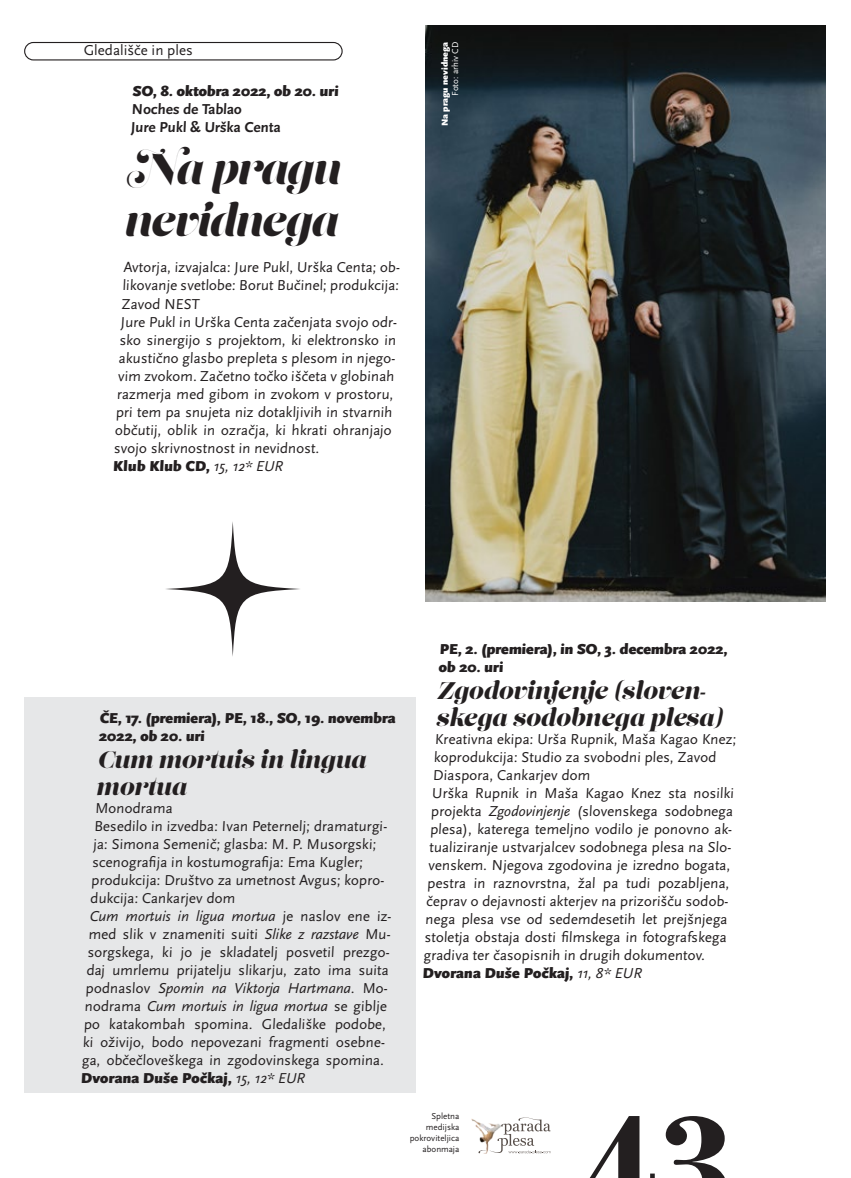
<style>
.page{position:relative;width:851px;height:1178px;background:#fff}
.page>*{position:absolute;margin:0;border:0;box-sizing:border-box;transform-origin:0 0}
.t1{font:700 150.3px "Bodoni";color:#231f20}
.t2{font:43.5px/52.2px "Lust Script Fine";color:#231f20}
.t3{font:italic 24px/27px "Lust";color:#231f20}
.t4{font:15px "Scala Sans Pro";color:#231f20}
.t5{font:900 15px/18px "Scala Sans Pro";letter-spacing:-.01em;color:#231f20}
.t6{font:italic 15px "Scala Sans Pro";color:#231f20}
.t7{font:700 15px/18px "Scala Sans Pro";color:#231f20}
.t8{font:9px/10.8px "Scala Sans Pro";color:#231f20;text-align:right}
.t9{font:900 9px "Scala Sans Pro";color:#fff}
.t10{font:9px "Scala Sans Pro";color:#fff}
.s1{font-weight:400;font-style:italic}
.s2{font-style:normal}
.s3{font-style:italic}
</style>
<div class="page">
<img style="left:425px;top:26px;width:400px;height:576px">
<div style="left:24px;top:697px;width:391px;height:396px;background:#e6e7e8"></div>
<div style="left:24px;top:42px;width:318px;height:18px;border:1px solid #231f20;border-radius:9px"></div>
<svg style="left:165px;top:521px;width:135px;height:136px"></svg>
<img style="left:471px;top:1119px;width:7px;height:9px">
<svg style="left:478px;top:1117px;width:72px;height:37px"></svg>
<p class="t4" style="left:84px;top:42px;width:111px">Gledališče in ples</p>
<p class="t9" style="left:439px;top:126px;width:85px;rotate:-90deg">Na pragu nevidnega</p>
<p class="t10" style="left:450px;top:96px;width:55px;rotate:-90deg">Foto: arhiv CD</p>
<p class="t5" style="left:132px;top:82px;width:208px">SO, 8. oktobra 2022, ob 20. uri</p>
<p class="t7" style="left:131px;top:100px;width:152px">Noches de Tablao<br>Jure Pukl &amp; Urška Centa</p>
<h2 class="t2" style="left:125px;top:146px;width:220px">Na pragu nevidnega</h2>
<p class="t4" style="left:123px;top:259px;width:279px">Avtorja, izvajalca: Jure Pukl, Urška Centa; ob-</p>
<p class="t4" style="left:122px;top:277px;width:279px">likovanje svetlobe: Borut Bučinel; produkcija:</p>
<p class="t4" style="left:121px;top:295px;width:81px">Zavod NEST</p>
<p class="t4" style="left:120px;top:313px;width:279px">Jure Pukl in Urška Centa začenjata svojo odr-</p>
<p class="t4" style="left:119px;top:331px;width:279px">sko sinergijo s projektom, ki elektronsko in</p>
<p class="t4" style="left:119px;top:349px;width:279px">akustično glasbo prepleta s plesom in njego-</p>
<p class="t4" style="left:118px;top:367px;width:279px">vim zvokom. Začetno točko iščeta v globinah</p>
<p class="t4" style="left:117px;top:385px;width:279px">razmerja med gibom in zvokom v prostoru,</p>
<p class="t4" style="left:116px;top:403px;width:279px">pri tem pa snujeta niz dotakljivih in stvarnih</p>
<p class="t4" style="left:115px;top:421px;width:279px">občutij, oblik in ozračja, ki hkrati ohranjajo</p>
<p class="t4" style="left:114px;top:439px;width:208px">svojo skrivnostnost in nevidnost.</p>
<p class="t5" style="left:113px;top:457px;width:172px">Klub Klub CD, <span class="s1">15, 12* EUR</span></p>
<p class="t5" style="left:99px;top:709px;width:299px">ČE, 17. (premiera), PE, 18., SO, 19. novembra<br>2022, ob 20. uri</p>
<h3 class="t3" style="left:96px;top:747px;width:271px">Cum mortuis in lingua mortua</h3>
<p class="t4" style="left:95px;top:799px;width:80px">Monodrama</p>
<p class="t4" style="left:94px;top:817px;width:295px">Besedilo in izvedba: Ivan Peternelj; dramaturgi-</p>
<p class="t4" style="left:93px;top:835px;width:285px">ja: Simona Semenič; glasba: M. P. Musorgski;</p>
<p class="t4" style="left:92px;top:853px;width:273px">scenografija in kostumografija: Ema Kugler;</p>
<p class="t4" style="left:91px;top:871px;width:295px">produkcija: Društvo za umetnost Avgus; kopro-</p>
<p class="t4" style="left:90px;top:889px;width:147px">dukcija: Cankarjev dom</p>
<p class="t6" style="left:89px;top:907px;width:304px">Cum mortuis in ligua mortua <span class="s2">je naslov ene iz-</span></p>
<p class="t4" style="left:88px;top:925px;width:304px">med slik v znameniti suiti <span class="s3">Slike z razstave</span> Mu-</p>
<p class="t4" style="left:87px;top:943px;width:304px">sorgskega, ki jo je skladatelj posvetil prezgo-</p>
<p class="t4" style="left:86px;top:961px;width:304px">daj umrlemu prijatelju slikarju, zato ima suita</p>
<p class="t6" style="left:86px;top:979px;width:304px"><span class="s2">podnaslov</span> Spomin na Viktorja Hartmana<span class="s2">. Mo-</span></p>
<p class="t6" style="left:85px;top:997px;width:304px"><span class="s2">nodrama</span> Cum mortuis in ligua mortua <span class="s2">se giblje</span></p>
<p class="t4" style="left:84px;top:1015px;width:304px">po katakombah spomina. Gledališke podobe,</p>
<p class="t4" style="left:83px;top:1033px;width:304px">ki oživijo, bodo nepovezani fragmenti osebne-</p>
<p class="t4" style="left:82px;top:1051px;width:304px">ga, občečloveškega in zgodovinskega spomina.</p>
<p class="t5" style="left:81px;top:1069px;width:226px">Dvorana Duše Počkaj, <span class="s1">15, 12* EUR</span></p>
<p class="t5" style="left:438px;top:640px;width:291px">PE, 2. (premiera), in SO, 3. decembra 2022, ob 20. uri</p>
<h3 class="t3" style="left:435px;top:679px;width:288px">Zgodovinjenje (sloven&shy;skega sodobnega plesa)</h3>
<p class="t4" style="left:434px;top:731px;width:304px">Kreativna ekipa: Urša Rupnik, Maša Kagao Knez;</p>
<p class="t4" style="left:433px;top:749px;width:285px">koprodukcija: Studio za svobodni ples, Zavod</p>
<p class="t4" style="left:433px;top:767px;width:160px">Diaspora, Cankarjev dom</p>
<p class="t4" style="left:432px;top:785px;width:304px">Urška Rupnik in Maša Kagao Knez sta nosilki</p>
<p class="t4" style="left:431px;top:803px;width:304px">projekta <span class="s3">Zgodovinjenje</span> (slovenskega sodobnega</p>
<p class="t4" style="left:430px;top:821px;width:304px">plesa), katerega temeljno vodilo je ponovno ak-</p>
<p class="t4" style="left:429px;top:839px;width:304px">tualiziranje ustvarjalcev sodobnega plesa na Slo-</p>
<p class="t4" style="left:428px;top:857px;width:304px">venskem. Njegova zgodovina je izredno bogata,</p>
<p class="t4" style="left:427px;top:875px;width:304px">pestra in raznovrstna, žal pa tudi pozabljena,</p>
<p class="t4" style="left:426px;top:893px;width:304px">čeprav o dejavnosti akterjev na prizorišču sodob-</p>
<p class="t4" style="left:425px;top:911px;width:304px">nega plesa vse od sedemdesetih let prejšnjega</p>
<p class="t4" style="left:424px;top:929px;width:304px">stoletja obstaja dosti filmskega in fotografskega</p>
<p class="t4" style="left:423px;top:947px;width:284px">gradiva ter časopisnih in drugih dokumentov.</p>
<p class="t5" style="left:422px;top:964px;width:222px">Dvorana Duše Počkaj, <span class="s1">11, 8* EUR</span></p>
<p class="t8" style="left:409px;top:1111px;width:51px">Spletna medijska pokroviteljica abonmaja</p>
<h1 class="t1" style="left:584px;top:1076px;width:149px">43</h1>
</div>
